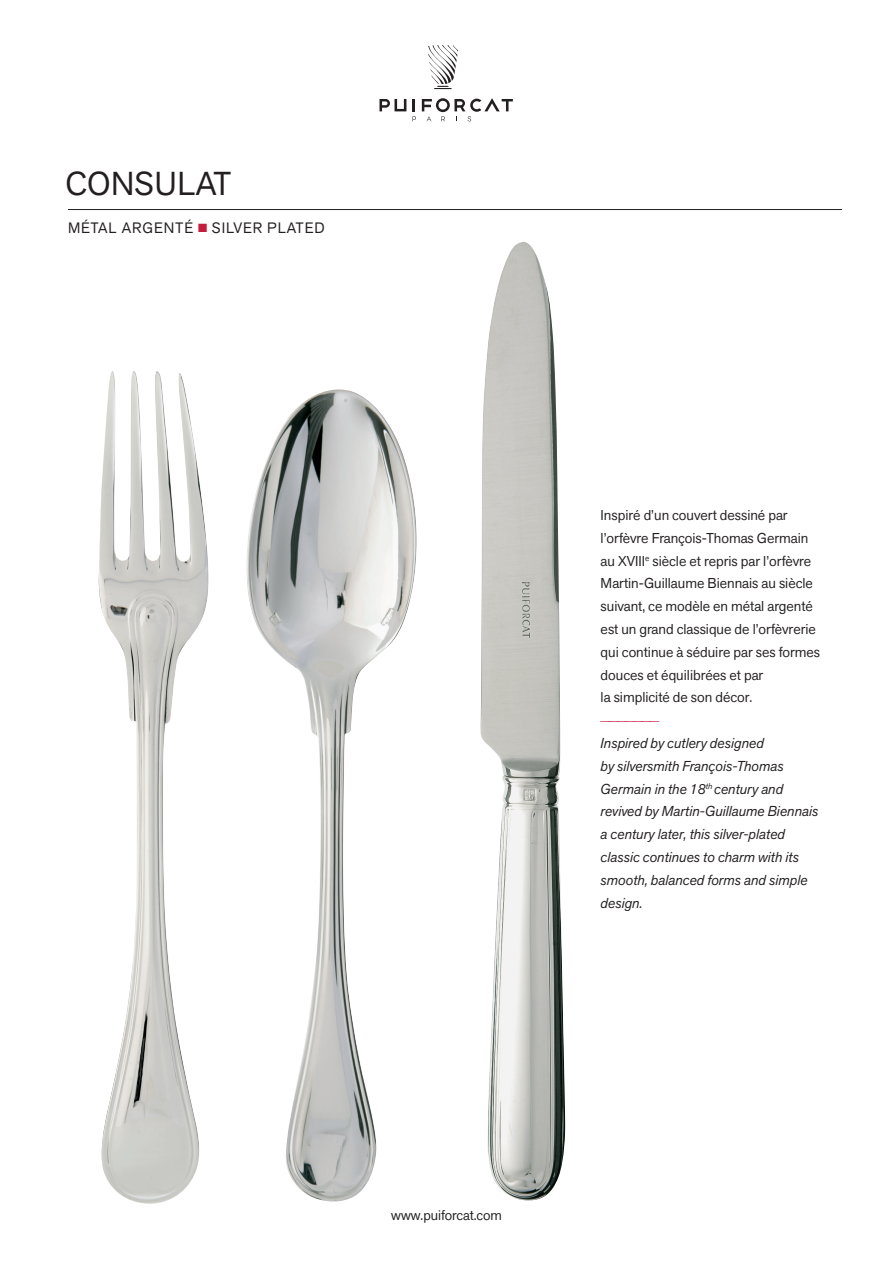
<style>
.page{position:relative;width:893px;height:1263px;background:#fff}
.page>*{position:absolute;margin:0;border:0;box-sizing:border-box;transform-origin:0 0}
.fr_TITRE_PAGE{font:33px "Akzid Grtsk Next";letter-spacing:.01em;color:#231f20}
.fr_MATIÈRE{font:15px "Akzid Grtsk Next";letter-spacing:.06em;color:#231f20}
.fr_texte_courant{font:14.25px/22.8px "Akzid Grtsk Next";color:#231f20}
.fr_texte_courant-2{font:italic 14.25px/22.8px "Akzid Grtsk Next";color:#231f20}
.FILET_FR_ANG_CHAPITR{font:14.25px "Akzid Grtsk Next";color:#c41e3c}
.t1{font:13.8px "Akzid Grtsk Next";color:#231f20}
.s1{color:#c41e3c}
</style>
<div class="page">
<hr style="left:68px;top:209px;width:774px;height:1px;background:#231f20">
<svg style="left:428px;top:45px;width:30px;height:44px"></svg>
<svg style="left:412px;top:99px;width:4px;height:22px"></svg>
<svg style="left:379px;top:99px;width:27px;height:12px"></svg>
<svg style="left:422px;top:98px;width:91px;height:23px"></svg>
<img style="left:99px;top:371px;width:110px;height:833px">
<img style="left:480px;top:242px;width:85px;height:958px">
<img style="left:246px;top:389px;width:170px;height:812px">
<p class="fr_TITRE_PAGE" style="left:65px;top:162px;width:168px">CONSULAT</p>
<p class="fr_MATIÈRE" style="left:68px;top:218px;width:258px">MÉTAL ARGENTÉ <span class="s1">■</span> SILVER PLATED</p>
<p class="fr_texte_courant" style="left:601px;top:503px;width:221px">Inspiré d’un couvert dessiné par l’orfèvre François-Thomas Germain au XVIII<sup>e</sup> siècle et repris par l’orfèvre Martin-Guillaume Biennais au siècle suivant, ce modèle en métal argenté est un grand classique de l’orfèvrerie qui continue à séduire par ses formes douces et équilibrées et par<br>la simplicité de son décor.</p>
<p class="FILET_FR_ANG_CHAPITR" style="left:601px;top:705px;width:60px">_______</p>
<p class="fr_texte_courant-2" style="left:601px;top:731px;width:219px">Inspired by cutlery designed<br>by silversmith François-Thomas<br>Germain in the 18<sup>th</sup> century and revived by Martin-Guillaume Biennais a century later, this silver-plated classic continues to charm with its smooth, balanced forms and simple design.</p>
<p class="t1" style="left:391px;top:1207px;width:112px">www.puiforcat.com</p>
</div>
